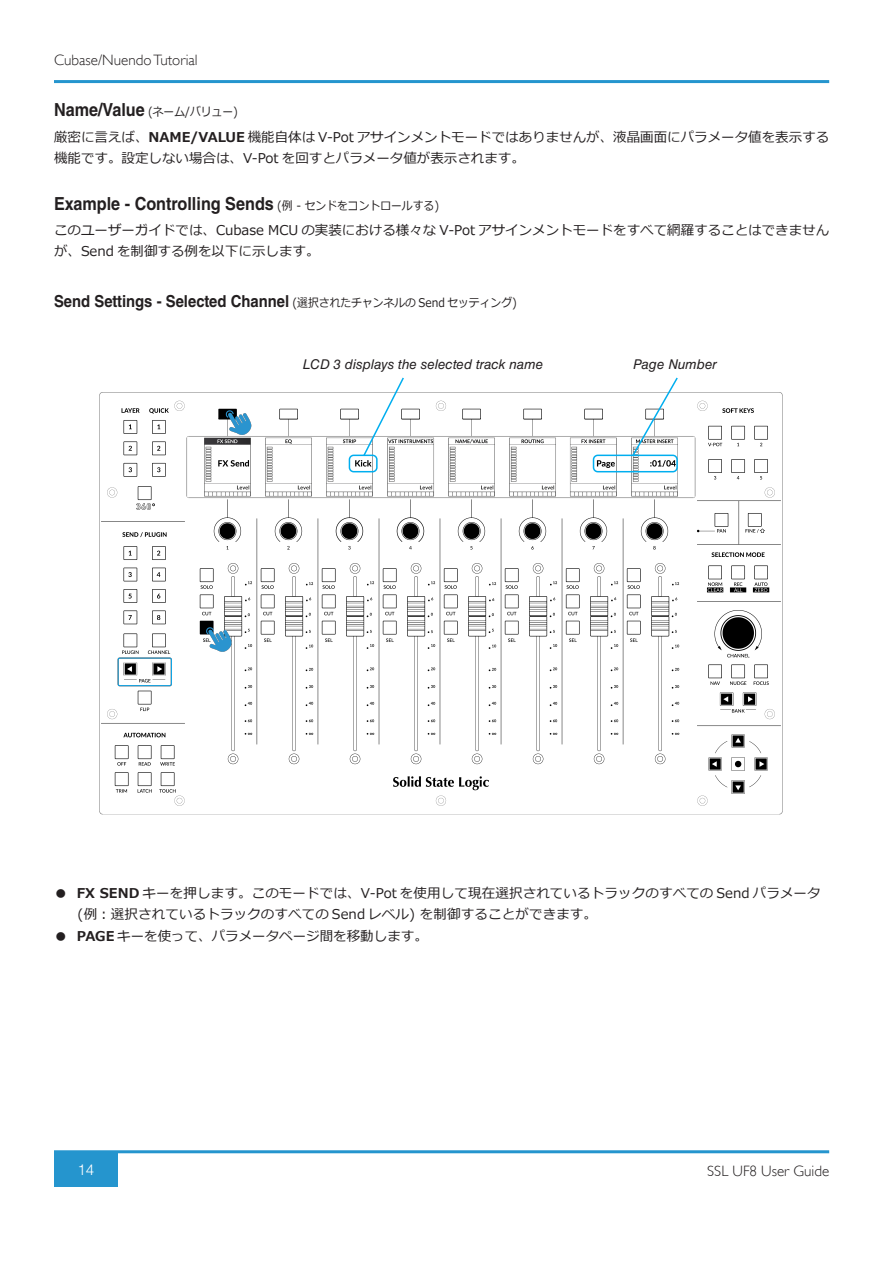
<style>
.page{position:relative;width:893px;height:1263px;background:#fff}
.page>*{position:absolute;margin:0;border:0;box-sizing:border-box;transform-origin:0 0}
.t1{font:700 18px "Helvetica LT Std";color:#231f20;scale:.9 1}
.t2{font:700 16.5px "Helvetica LT Std";color:#231f20;scale:.9 1}
.t3{font:300 15px "Gill Sans";color:#231f20}
.t4{font:300 15px "Helvetica LT Std";color:#fff}
.t5{font:13.5px/21px "Meiryo";color:#231f20}
.t6{font:italic 13.5px "Helvetica LT Std";color:#231f20}
.s1{font-family:"Meiryo";font-weight:400;font-size:12px}
.s2{font-weight:700}
</style>
<div class="page">
<hr style="left:54px;top:80px;width:775px;height:3px;background:#2595ce">
<div style="left:54px;top:1152px;width:64px;height:34px;background:#2595ce"></div>
<hr style="left:54px;top:1150px;width:775px;height:3px;background:#2595ce">
<img style="left:99px;top:392px;width:684px;height:423px">
<div style="left:349px;top:455px;width:29px;height:17px;border:2px solid #00aeef;border-radius:4px"></div>
<div style="left:593px;top:455px;width:85px;height:17px;border:2px solid #00aeef;border-radius:4px"></div>
<svg style="left:362px;top:377px;width:43px;height:81px"></svg>
<svg style="left:631px;top:377px;width:48px;height:81px"></svg>
<p class="t3" style="left:54px;top:51px;width:145px">Cubase/Nuendo Tutorial</p>
<h1 class="t1" style="left:54px;top:99px;width:206px">Name/Value <span class="s1">(ネーム/バリュー)</span></h1>
<p class="t5" style="left:54px;top:127px;width:777px">厳密に言えば、<span class="s2">NAME/VALUE</span> 機能自体は V-Pot アサインメントモードではありませんが、液晶画面にパラメータ値を表示する機能です。設定しない場合は、V-Pot を回すとパラメータ値が表示されます。</p>
<h1 class="t1" style="left:54px;top:193px;width:429px">Example - Controlling Sends <span class="s1">(例 - センドをコントロールする)</span></h1>
<p class="t5" style="left:54px;top:221px;width:777px">このユーザーガイドでは、Cubase MCU の実装における様々な V-Pot アサインメントモードをすべて網羅することはできませんが、Send を制御する例を以下に示します。</p>
<p class="t2" style="left:54px;top:291px;width:516px">Send Settings - Selected Channel <span class="s1">(選択されたチャンネルの Send セッティング)</span></p>
<p class="t6" style="left:303px;top:357px;width:242px">LCD 3 displays the selected track name</p>
<p class="t6" style="left:633px;top:357px;width:85px">Page Number</p>
<p class="t5" style="left:78px;top:883px;width:745px;text-indent:-24px">● <span class="s2">FX SEND</span> キーを押します。このモードでは、V-Pot を使用して現在選択されているトラックのすべての Send パラメータ(例：選択されているトラックのすべての Send レベル) を制御することができます。</p>
<p class="t5" style="left:54px;top:926px;width:375px">● <span class="s2">PAGE</span> キーを使って、パラメータページ間を移動します。</p>
<p class="t4" style="left:78px;top:1160px;width:18px">14</p>
<p class="t3" style="left:707px;top:1162px;width:123px">SSL UF8 User Guide</p>
</div>
